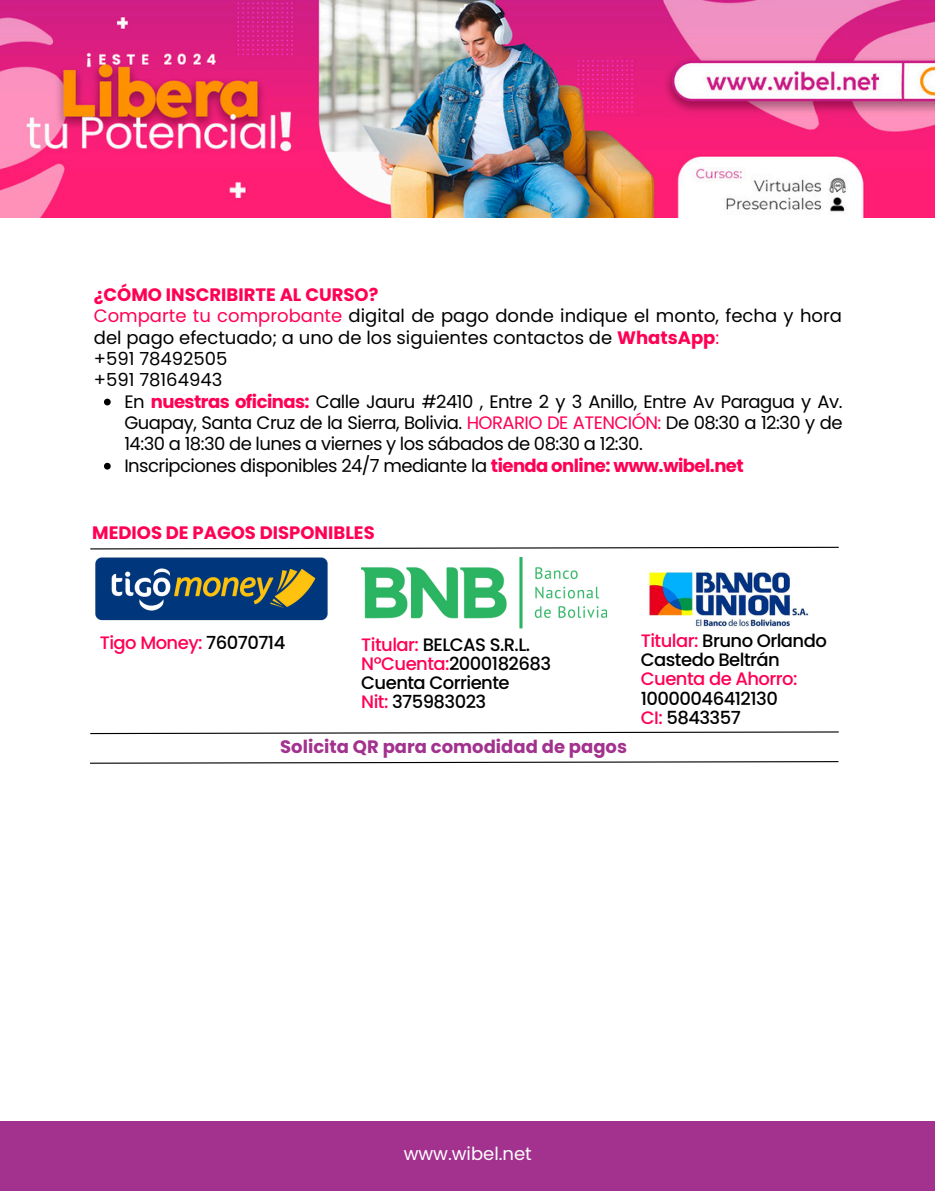
<style>
.page{position:relative;width:935px;height:1191px;background:#fff}
.page>*{position:absolute;margin:0;border:0;box-sizing:border-box;transform-origin:0 0}
.t1{font:18px/21.3px "Poppins";letter-spacing:-.03em;color:#000}
.t2{font:18px/21.3px "Poppins";color:#000}
.t3{font:500 18px/19.2px "Poppins";letter-spacing:-.03em;color:#000}
.t4{font:700 18px "Poppins";color:#a2328e}
.t5{font:700 18px "Poppins";color:#ff0054}
.t6{font:500 18px "Poppins";letter-spacing:-.03em;color:#ff0054}
.t7{font:18px "Poppins";color:#fff}
.s1{font-weight:700;color:#ff0054}
.s2{color:#ff0054}
.s3{color:#000}
</style>
<div class="page">
<div style="left:0;top:1121px;width:935px;height:69px;background:#a2328e"></div>
<img style="left:0;top:0;width:935px;height:217px">
<img style="left:648px;top:569px;width:161px;height:58px">
<img style="left:361px;top:557px;width:245px;height:71px">
<img style="left:95px;top:557px;width:233px;height:64px">
<svg style="left:90px;top:731px;width:749px;height:3px"></svg>
<svg style="left:90px;top:761px;width:749px;height:3px"></svg>
<svg style="left:90px;top:546px;width:749px;height:4px"></svg>
<svg style="left:104px;top:398px;width:7px;height:7px"></svg>
<svg style="left:104px;top:463px;width:7px;height:6px"></svg>
<p class="t2" style="left:94px;top:284px;width:750px"><span class="s1">¿CÓMO INSCRIBIRTE AL CURSO?<br></span><span class="s2">Comparte tu comprobante</span> digital de pago donde indique el monto, fecha y hora del pago efectuado; a uno de los siguientes contactos de <span class="s1">WhatsApp</span><span class="s2">:<br></span>+591 78492505<br>+591 78164943</p>
<p class="t1" style="left:124px;top:390px;width:720px">En <span class="s1">nuestras oficinas:</span> Calle Jauru #2410 , Entre 2 y 3 Anillo, Entre Av Paragua y Av.<br>Guapay, Santa Cruz de la Sierra, Bolivia. <span class="s2">HORARIO DE ATENCIÓN:</span> De 08:30 a 12:30 y de 14:30 a 18:30 de lunes a viernes y los sábados de 08:30 a 12:30.<br>Inscripciones disponibles 24/7 mediante la <span class="s1">tienda online: www.wibel.net</span></p>
<p class="t5" style="left:92px;top:520px;width:284px">MEDIOS DE PAGOS DISPONIBLES</p>
<h2 class="t6" style="left:100px;top:630px;width:187px">Tigo Money: <span class="s3">76070714</span></h2>
<h2 class="t3" style="left:361px;top:634px;width:191px"><span class="s2">Titular:</span> BELCAS S.R.L.<br><span class="s2">NºCuenta:</span>2000182683<br>Cuenta Corriente<br><span class="s2">Nit:</span> 375983023</h2>
<p class="t3" style="left:641px;top:631px;width:188px"><span class="s2">Titular:</span> Bruno Orlando<br>Castedo Beltrán<br><span class="s2">Cuenta de Ahorro:<br></span>10000046412130<br><span class="s2">CI:</span> 5843357</p>
<h2 class="t4" style="left:280px;top:734px;width:348px">Solicita QR para comodidad de pagos</h2>
<h1 class="t7" style="left:404px;top:1140px;width:130px">www.wibel.net</h1>
</div>
